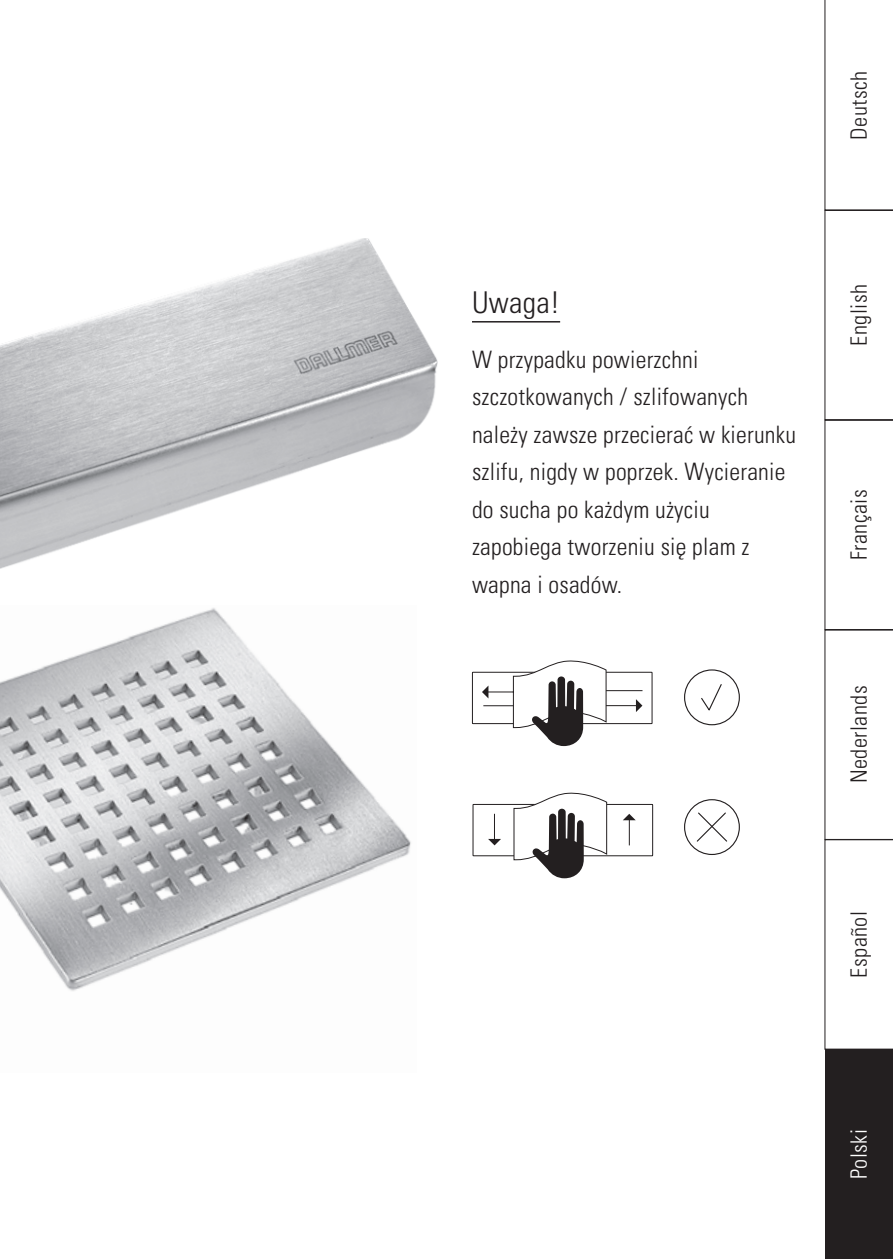
<style>
.page{position:relative;width:893px;height:1259px;background:#fff}
.page>*{position:absolute;margin:0;border:0;box-sizing:border-box;transform-origin:0 0}
.t1{font:30px "Univers LTCYR 47 Light Cond";letter-spacing:.01em;color:#231f20}
.t2{font:24px/37.5px "Univers LTCYR 47 Light Cond";letter-spacing:.01em;color:#231f20}
.t3{font:300 condensed 22.5px "Univers LT Std";letter-spacing:.02em;color:#231f20}
.t4{font:300 condensed 22.5px "Univers LT Std";letter-spacing:.02em;color:#fff}
</style>
<div class="page">
<img style="left:0;top:238px;width:437px;height:331px">
<img style="left:0;top:608px;width:411px;height:383px">
<svg style="left:701px;top:684px;width:21px;height:27px"></svg>
<div style="left:684px;top:669px;width:56px;height:56px;border:1px solid #231f20;border-radius:50%"></div>
<div style="left:684px;top:799px;width:56px;height:56px;border:1px solid #231f20;border-radius:50%"></div>
<svg style="left:696px;top:812px;width:32px;height:30px"></svg>
<div style="left:472px;top:672px;width:180px;height:52px;border:1px solid #231f20"></div>
<hr style="left:606px;top:705px;width:31px;height:1px;background:#231f20">
<svg style="left:636px;top:699px;width:6px;height:13px"></svg>
<hr style="left:606px;top:690px;width:36px;height:1px;background:#231f20">
<svg style="left:482px;top:660px;width:125px;height:86px"></svg>
<div style="left:473px;top:804px;width:180px;height:52px;border:1px solid #231f20"></div>
<svg style="left:623px;top:814px;width:13px;height:31px"></svg>
<svg style="left:488px;top:792px;width:120px;height:86px"></svg>
<hr style="left:472px;top:321px;width:88px;height:1px;background:#231f20">
<svg style="left:825px;top:0;width:68px;height:1048px"></svg>
<div style="left:825px;top:1049px;width:68px;height:210px;background:#231f20"></div>
<hr style="left:825px;top:210px;width:68px;height:1px;background:#231f20">
<hr style="left:825px;top:420px;width:68px;height:1px;background:#231f20">
<hr style="left:825px;top:629px;width:68px;height:1px;background:#231f20">
<hr style="left:825px;top:839px;width:68px;height:1px;background:#231f20">
<hr style="left:825px;top:1048px;width:68px;height:1px;background:#231f20">
<p class="t3" style="left:845px;top:139px;width:70px;rotate:-90deg">Deutsch</p>
<p class="t1" style="left:472px;top:282px;width:90px">Uwaga!</p>
<p class="t3" style="left:845px;top:345px;width:63px;rotate:-90deg">English</p>
<p class="t2" style="left:472px;top:339px;width:326px">W przypadku powierzchni szczotkowanych / szlifowanych należy zawsze przecierać w kierunku szlifu, nigdy w poprzek. Wycieranie do sucha po każdym użyciu zapobiega tworzeniu się plam z wapna i osadów.</p>
<p class="t3" style="left:845px;top:560px;width:72px;rotate:-90deg">Français</p>
<p class="t3" style="left:845px;top:783px;width:99px;rotate:-90deg">Nederlands</p>
<p class="t3" style="left:845px;top:977px;width:68px;rotate:-90deg">Español</p>
<p class="t4" style="left:845px;top:1179px;width:51px;rotate:-90deg">Polski</p>
</div>
